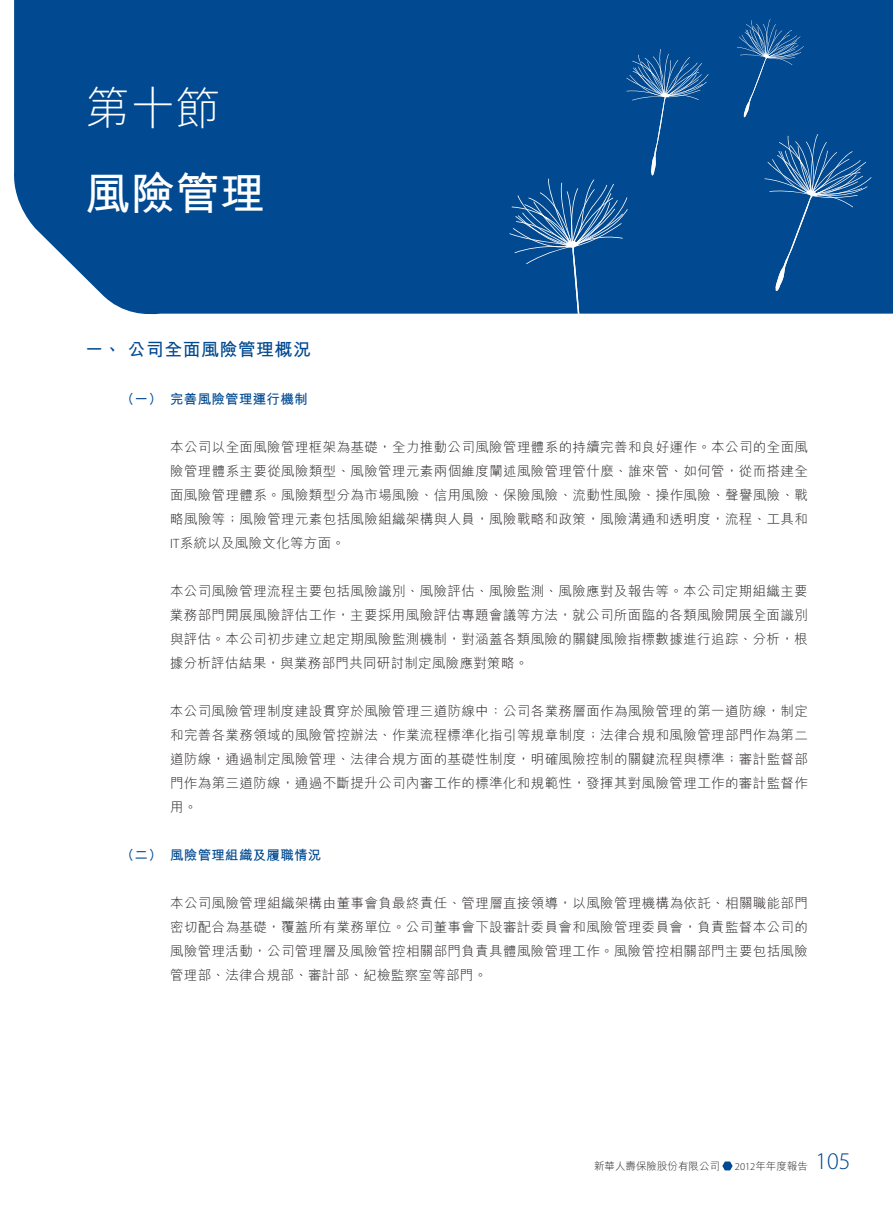
<style>
.page{position:relative;width:893px;height:1212px;background:#fff}
.page>*{position:absolute;margin:0;border:0;box-sizing:border-box;transform-origin:0 0}
.t1{font:700 45px "M Hei HK";color:#fff}
.t2{font:300 45px "M Hei HK";color:#fff}
.t3{font:300 24px "Myriad Pro";color:#014990}
.t4{font:700 18px "M Hei HK";letter-spacing:.02em;color:#014990}
.t5{font:300 13.5px/24px "M Hei HK";letter-spacing:.03em;color:#231f20;text-align:justify}
.t6{font:700 13.5px "M Hei HK";letter-spacing:.02em;color:#014990}
.t7{font:300 10.5px "M Hei HK";color:#231f20}
.s1{font-family:"Myriad Pro"}
</style>
<div class="page">
<svg style="left:722px;top:1161px;width:11px;height:9px"></svg>
<div style="left:14px;top:0;width:879px;height:315px;background:#014990"></div>
<svg style="left:737px;top:19px;width:67px;height:98px;background:#135697"></svg>
<svg style="left:765px;top:134px;width:106px;height:157px;background:#135698"></svg>
<svg style="left:509px;top:49px;width:199px;height:266px;background:#0c5195"></svg>
<h1 class="t2" style="left:85px;top:77px;width:136px">第十節</h1>
<h1 class="t1" style="left:85px;top:161px;width:181px">風險管理</h1>
<h3 class="t4" style="left:85px;top:337px;width:227px">一、公司全面風險管理概況</h3>
<p class="t6" style="left:121px;top:389px;width:188px">（一） 完善風險管理運行機制</p>
<p class="t5" style="left:170px;top:435px;width:639px">本公司以全面風險管理框架為基礎，全力推動公司風險管理體系的持續完善和良好運作。本公司的全面風險管理體系主要從風險類型、風險管理元素兩個維度闡述風險管理管什麼、誰來管、如何管，從而搭建全面風險管理體系。風險類型分為市場風險、信用風險、保險風險、流動性風險、操作風險、聲譽風險、戰略風險等；風險管理元素包括風險組織架構與人員，風險戰略和政策，風險溝通和透明度，流程、工具和<span class="s1">IT</span>系統以及風險文化等方面。</p>
<p class="t5" style="left:170px;top:579px;width:639px">本公司風險管理流程主要包括風險識別、風險評估、風險監測、風險應對及報告等。本公司定期組織主要業務部門開展風險評估工作，主要採用風險評估專題會議等方法，就公司所面臨的各類風險開展全面識別與評估。本公司初步建立起定期風險監測機制，對涵蓋各類風險的關鍵風險指標數據進行追踪、分析，根據分析評估結果，與業務部門共同研討制定風險應對策略。</p>
<p class="t5" style="left:170px;top:699px;width:640px">本公司風險管理制度建設貫穿於風險管理三道防線中：公司各業務層面作為風險管理的第一道防線，制定和完善各業務領域的風險管控辦法、作業流程標準化指引等規章制度；法律合規和風險管理部門作為第二道防線，通過制定風險管理、法律合規方面的基礎性制度，明確風險控制的關鍵流程與標準；審計監督部門作為第三道防線，通過不斷提升公司內審工作的標準化和規範性，發揮其對風險管理工作的審計監督作用。</p>
<p class="t6" style="left:121px;top:845px;width:202px">（二） 風險管理組織及履職情況</p>
<p class="t5" style="left:170px;top:891px;width:639px">本公司風險管理組織架構由董事會負最終責任、管理層直接領導，以風險管理機構為依託、相關職能部門密切配合為基礎，覆蓋所有業務單位。公司董事會下設審計委員會和風險管理委員會，負責監督本公司的風險管理活動，公司管理層及風險管控相關部門負責具體風險管理工作。風險管控相關部門主要包括風險管理部、法律合規部、審計部、紀檢監察室等部門。</p>
<p class="t7" style="left:594px;top:1159px;width:127px">新華人壽保險股份有限公司</p>
<p class="t7" style="left:735px;top:1159px;width:74px"><span class="s1">2012</span>年年度報告</p>
<h2 class="t3" style="left:815px;top:1148px;width:37px">105</h2>
</div>
